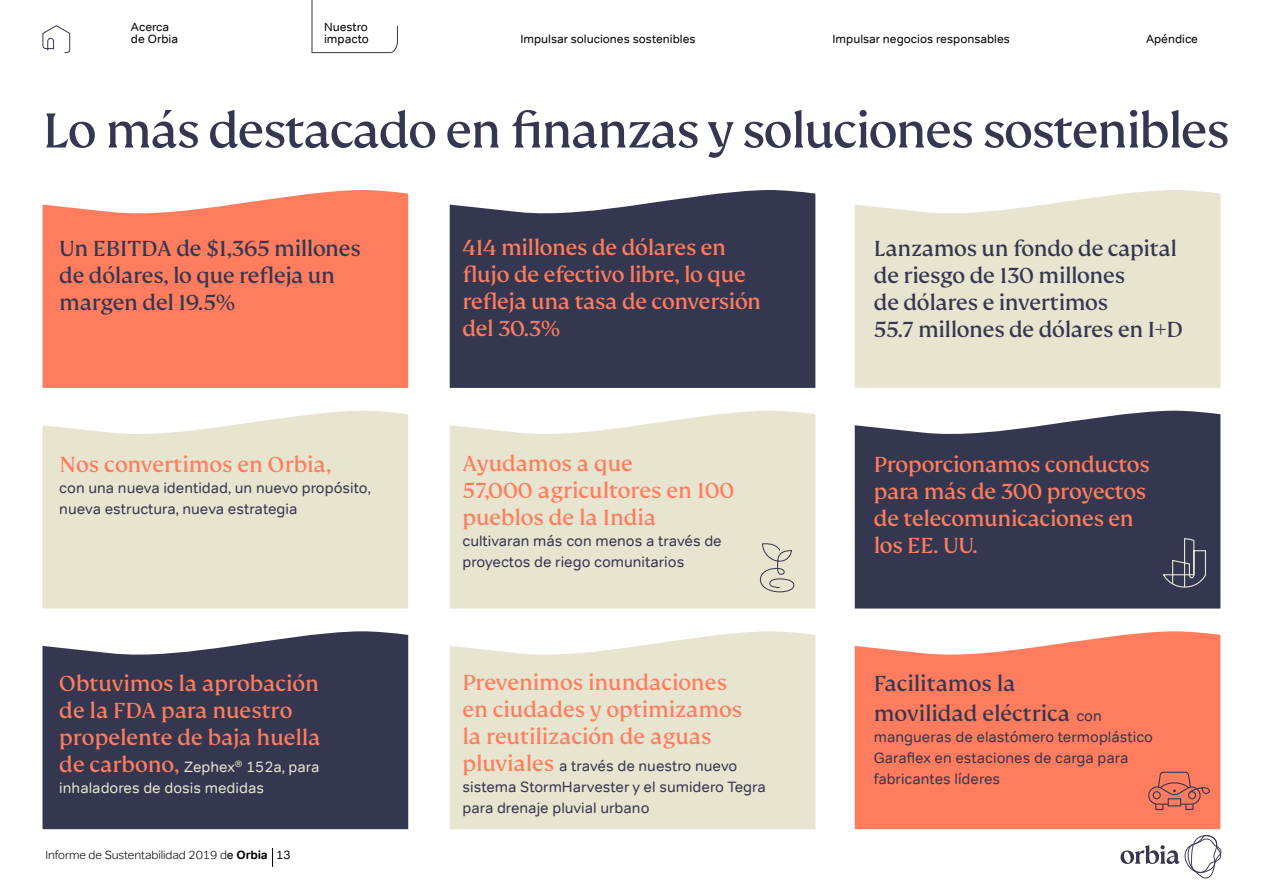
<style>
.page{position:relative;width:1263px;height:893px;background:#fff}
.page>*{position:absolute;margin:0;border:0;box-sizing:border-box;transform-origin:0 0}
.t1{font:54px "FS Kim";letter-spacing:-.025em;color:#353750}
.t2{font:24px/27px "FS Kim";color:#ff7d5e}
.t3{font:24px/27px "FS Kim";letter-spacing:-.01em;color:#353750}
.t4{font:15px/21px "Tondo Trial";color:#353750}
.t5{font:15px/21px "Tondo Trial";color:#e7e4cf}
.t6{font:12px/12px "Tondo Trial";color:#000}
.t7{font:300 12px "Tondo";letter-spacing:-.01em;color:#000}
.s1{font-family:"FS Kim";font-size:24px;color:#ff7d5e}
.s2{font-weight:400}
.s3{font-weight:700}
.s4{font-family:"Tondo Trial";font-weight:400}
.s5{font-family:"Tondo Trial";font-size:15px}
</style>
<div class="page">
<svg style="left:450px;top:411px;width:365px;height:198px;background:#e8e5d2"></svg>
<div style="left:450px;top:631px;width:365px;height:198px;background:#e7e4cf"></div>
<svg style="left:43px;top:190px;width:365px;height:198px;background:#ff8568"></svg>
<svg style="left:450px;top:190px;width:365px;height:198px;background:#41435b"></svg>
<div style="left:855px;top:190px;width:365px;height:198px;background:#e7e4cf"></div>
<div style="left:43px;top:411px;width:365px;height:198px;background:#e7e4cf"></div>
<svg style="left:855px;top:411px;width:365px;height:198px;background:#42445b"></svg>
<div style="left:43px;top:631px;width:365px;height:198px;background:#353750"></div>
<div style="left:855px;top:631px;width:365px;height:198px;background:#ff7d5e"></div>
<svg style="left:760px;top:542px;width:35px;height:51px;background:#d1cebf"></svg>
<svg style="left:1162px;top:539px;width:44px;height:49px;background:#4e4f62"></svg>
<svg style="left:1147px;top:771px;width:63px;height:39px;background:#de715b"></svg>
<svg style="left:1120px;top:835px;width:102px;height:43px"></svg>
<svg style="left:42px;top:25px;width:28px;height:28px"></svg>
<svg style="left:311px;top:0;width:87px;height:53px"></svg>
<svg style="left:272px;top:848px;width:1px;height:19px"></svg>
<p class="t6" style="left:131px;top:21px;width:49px">Acerca de Orbia</p>
<p class="t6" style="left:324px;top:21px;width:46px">Nuestro impacto</p>
<p class="t6" style="left:520px;top:33px;width:177px">Impulsar soluciones sostenibles</p>
<p class="t6" style="left:832px;top:33px;width:179px">Impulsar negocios responsables</p>
<p class="t6" style="left:1146px;top:33px;width:54px">Apéndice</p>
<h1 class="t1" style="left:43px;top:101px;width:1188px">Lo más destacado en finanzas y soluciones sostenibles</h1>
<p class="t3" style="left:59px;top:235px;width:303px">Un EBITDA de $1,365 millones de dólares, lo que refleja un margen del 19.5%</p>
<p class="t2" style="left:462px;top:234px;width:300px">414 millones de dólares en flujo de efectivo libre, lo que refleja una tasa de conversión del 30.3%</p>
<p class="t2" style="left:59px;top:451px;width:274px">Nos convertimos en Orbia,</p>
<p class="t4" style="left:59px;top:477px;width:313px">con una nueva identidad, un nuevo propósito, nueva estructura, nueva estrategia</p>
<p class="t2" style="left:462px;top:450px;width:273px">Ayudamos a que<br>57,000 agricultores en 100 pueblos de la India</p>
<p class="t4" style="left:462px;top:530px;width:261px">cultivaran más con menos a través de proyectos de riego comunitarios</p>
<p class="t2" style="left:59px;top:670px;width:262px">Obtuvimos la aprobación de la FDA para nuestro propelente de baja huella</p>
<p class="t5" style="left:59px;top:756px;width:262px"><span class="s1">de carbono,</span> Zephex<sup>®</sup> 152a, para inhaladores de dosis medidas</p>
<p class="t2" style="left:462px;top:669px;width:281px">Prevenimos inundaciones en ciudades y optimizamos la reutilización de aguas</p>
<p class="t4" style="left:462px;top:755px;width:305px"><span class="s1">pluviales</span> a través de nuestro nuevo sistema StormHarvester y el sumidero Tegra para drenaje pluvial urbano</p>
<p class="t7" style="left:46px;top:847px;width:247px">Informe de Sustentabilidad 2019 d<span class="s2">e</span> <span class="s3">Orbia</span> <span class="s4">13</span></p>
<p class="t3" style="left:874px;top:235px;width:310px">Lanzamos un fondo de capital de riesgo de 130 millones<br>de dólares e invertimos<br>55.7 millones de dólares en I+D</p>
<p class="t2" style="left:874px;top:451px;width:277px">Proporcionamos conductos para más de 300 proyectos de telecomunicaciones en los EE. UU.</p>
<p class="t3" style="left:874px;top:668px;width:229px;line-height:30px">Facilitamos la movilidad eléctrica <span class="s5">con</span></p>
<p class="t4" style="left:874px;top:726px;width:281px">mangueras de elastómero termoplástico<br>Garaflex en estaciones de carga para fabricantes líderes</p>
</div>
